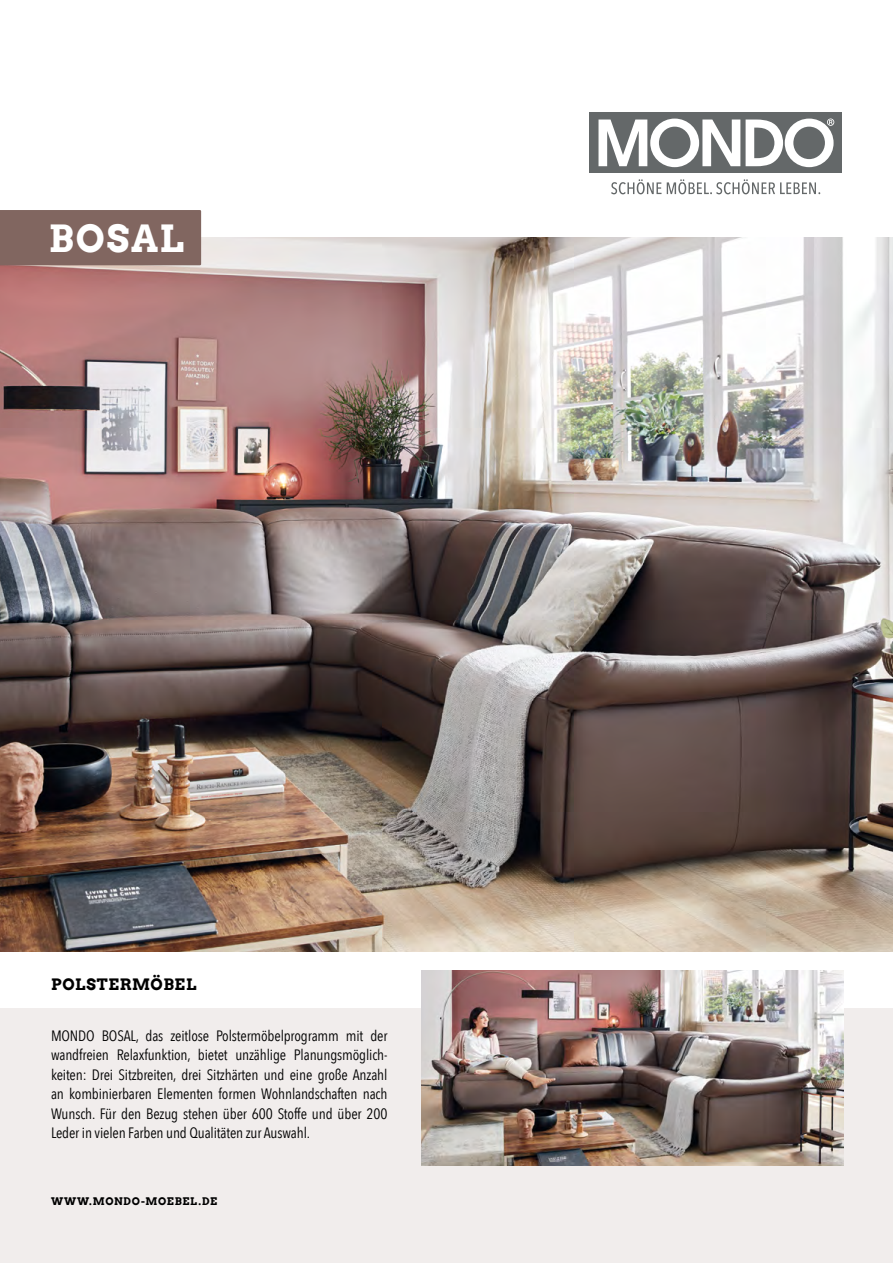
<style>
.page{position:relative;width:893px;height:1263px;background:#fff}
.page>*{position:absolute;margin:0;border:0;box-sizing:border-box;transform-origin:0 0}
.t1{font:700 37.5px "Arvo";letter-spacing:.045em;color:#fff}
.t2{font:700 15.75px "Arvo";letter-spacing:.04em;color:#000}
.t3{font:condensed 15px/19.5px "Avenir Next LT Pro";letter-spacing:-.01em;color:#000;text-align:justify}
.t4{font:700 10.5px "Arvo";letter-spacing:.065em;color:#000}
</style>
<div class="page">
<img style="left:0;top:238px;width:893px;height:713px">
<div style="left:0;top:210px;width:201px;height:55px;background:#816660"></div>
<div style="left:589px;top:112px;width:253px;height:61px;background:#646869"></div>
<svg style="left:598px;top:119px;width:142px;height:48px"></svg>
<svg style="left:746px;top:118px;width:88px;height:49px"></svg>
<svg style="left:611px;top:179px;width:209px;height:15px"></svg>
<div style="left:0;top:1009px;width:893px;height:254px;background:#f1edec"></div>
<img style="left:421px;top:971px;width:422px;height:194px">
<h1 class="t1" style="left:49px;top:215px;width:137px">BOSAL</h1>
<p class="t2" style="left:51px;top:974px;width:147px">POLSTERMÖBEL</p>
<p class="t3" style="left:51px;top:1025px;width:338px">MONDO BOSAL, das zeitlose Polstermöbelprogramm mit der wandfreien Relaxfunktion, bietet unzählige Planungsmöglich&shy;keiten: Drei Sitzbreiten, drei Sitzhärten und eine große Anzahl an kombinierbaren Elementen formen Wohnlandschaften nach Wunsch. Für den Bezug stehen über 600 Stoffe und über 200<br>Leder in vielen Farben und Qualitäten zur Auswahl.</p>
<p class="t4" style="left:51px;top:1195px;width:168px">WWW.MONDO-MOEBEL.DE</p>
</div>
